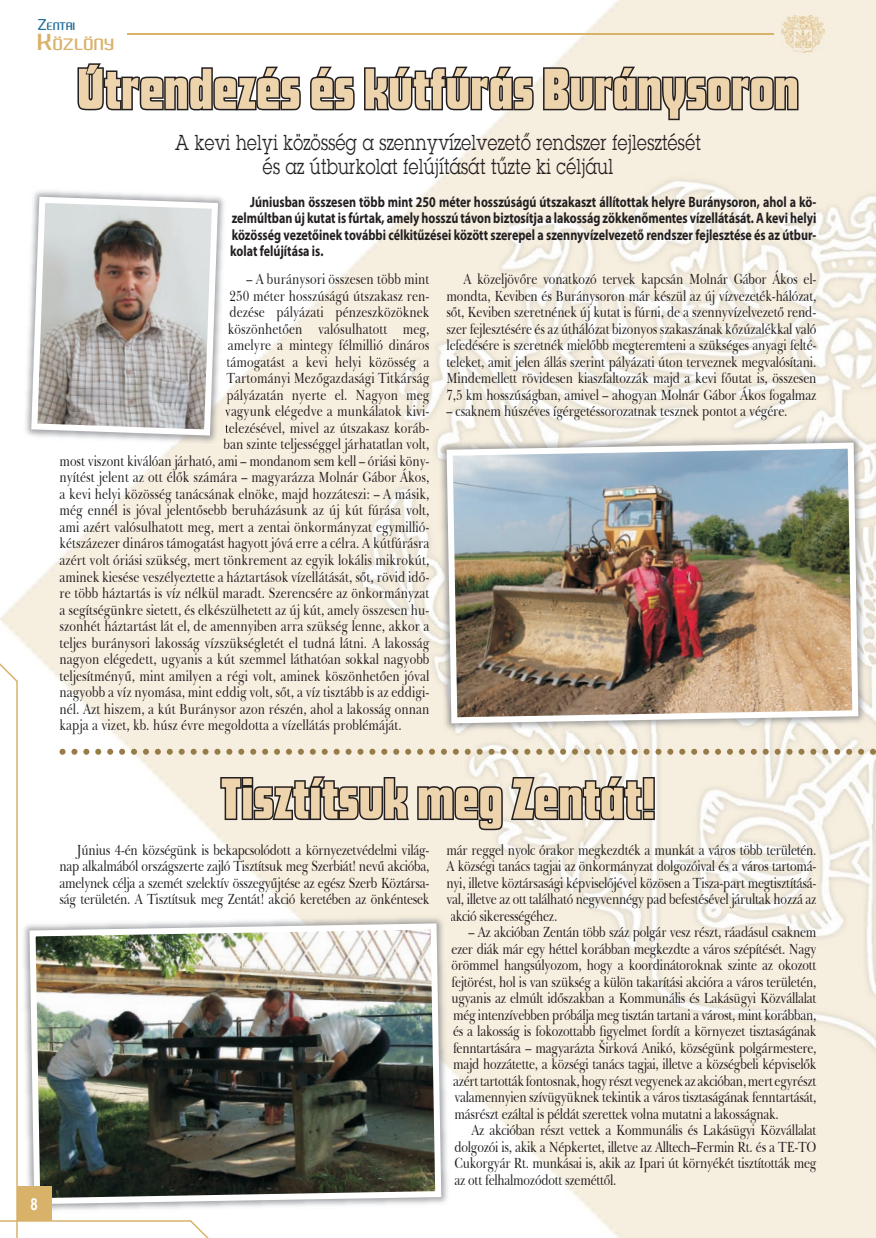
<style>
.page{position:relative;width:876px;height:1238px;background:#fff}
.page>*{position:absolute;margin:0;border:0;box-sizing:border-box;transform-origin:0 0}
.t1{font:60px "Futura Dis PEE";letter-spacing:.02em;color:#edd4ac;scale:.9 1}
.t2{font:21px/24px "Lubalin Graph";letter-spacing:.02em;color:#231f20;text-align:center;scale:.8 1}
.t3{font:700 16.5px "Arial";color:#fff;scale:.8 1}
.t4{font:600 15.75px "Aldo";letter-spacing:-.03em;color:#d9b26a;scale:1.6 1}
.t5{font:15px/16.5px "Baskerville BT";letter-spacing:.005em;color:#231f20;text-align:justify;scale:.8 1}
.t6{font:700 15px/16.5px "Myriad Pro";color:#231f20;text-align:justify;scale:.8 1}
.t7{font:600 10.5px "Aldo";letter-spacing:-.03em;color:#236f99;scale:1.6 1}
.s1{font-size:15px}
.s2{font-size:22.5px}
</style>
<div class="page">
<img style="left:0;top:0;width:876px;height:640px">
<svg style="left:76px;top:61px;width:280px;height:52px"></svg>
<svg style="left:362px;top:64px;width:173px;height:49px"></svg>
<svg style="left:541px;top:64px;width:259px;height:58px;background:#b5aea4"></svg>
<img style="left:438px;top:434px;width:429px;height:206px">
<img style="left:447px;top:442px;width:411px;height:198px">
<img style="left:23px;top:188px;width:204px;height:256px">
<svg style="left:223px;top:356px;width:5px;height:88px"></svg>
<svg style="left:31px;top:197px;width:187px;height:238px;background:#bbb7b4"></svg>
<img style="left:0;top:640px;width:876px;height:597px">
<hr style="left:128px;top:33px;width:646px;height:1px;background:#d9b26a">
<img style="left:781px;top:15px;width:44px;height:38px">
<p class="t7" style="left:38px;top:20px;width:25px"><span class="s1">Z</span>ENTAI</p>
<p class="t4" style="left:38px;top:35px;width:50px"><span class="s2">K</span>ÖZLÖNY</p>
<h1 class="t1" style="left:78px;top:59px;width:802px">Útrendezés és kútfúrás Buránysoron</h1>
<h2 class="t2" style="left:175px;top:130px;width:658px">A kevi helyi közösség a szennyvízelvezető rendszer fejlesztését és az útburkolat felújítását tűzte ki céljául</h2>
<p class="t6" style="left:230px;top:193px;width:734px;text-indent:20px">Júniusban összesen több mint 250 méter hosszúságú útszakaszt állítottak helyre Buránysoron, ahol a kö&shy;zelmúltban új kutat is fúrtak, amely hosszú távon biztosítja a lakosság zökkenőmentes vízellátását. A kevi helyi közösség vezetőinek további célkitűzései között szerepel a szennyvízelvezető rendszer fejlesztése és az útbur&shy;kolat felújítása is.</p>
<p class="t5" style="left:246px;top:270px;width:230px">– A buránysori összesen több mint</p>
<p class="t5" style="left:229px;top:287px;width:251px">250 méter hosszúságú útszakasz ren-</p>
<p class="t5" style="left:229px;top:303px;width:252px">dezése pályázati pénzeszközöknek</p>
<p class="t5" style="left:228px;top:320px;width:253px">köszönhetően valósulhatott meg,</p>
<p class="t5" style="left:228px;top:336px;width:253px">amelyre a mintegy félmillió dináros</p>
<p class="t5" style="left:226px;top:353px;width:255px">támogatást a kevi helyi közösség a</p>
<p class="t5" style="left:226px;top:369px;width:255px">Tartományi Mezőgazdasági Titkárság</p>
<p class="t5" style="left:226px;top:386px;width:255px">pályázatán nyerte el. Nagyon meg</p>
<p class="t5" style="left:225px;top:402px;width:257px">vagyunk elégedve a munkálatok kivi-</p>
<p class="t5" style="left:225px;top:419px;width:257px">telezésével, mivel az útszakasz koráb-</p>
<p class="t5" style="left:223px;top:435px;width:259px">ban szinte teljességgel járhatatlan volt,</p>
<p class="t5" style="left:60px;top:452px;width:464px">most viszont kiválóan járható, ami – mondanom sem kell – óriási köny-</p>
<p class="t5" style="left:60px;top:468px;width:464px">nyítést jelent az ott élők számára – magyarázza Molnár Gábor Ákos,</p>
<p class="t5" style="left:60px;top:485px;width:464px">a kevi helyi közösség tanácsának elnöke, majd hozzáteszi: – A másik,</p>
<p class="t5" style="left:60px;top:501px;width:464px">még ennél is jóval jelentősebb beruházásunk az új kút fúrása volt,</p>
<p class="t5" style="left:60px;top:518px;width:464px">ami azért valósulhatott meg, mert a zentai önkormányzat egymillió-</p>
<p class="t5" style="left:60px;top:534px;width:464px">kétszázezer dináros támogatást hagyott jóvá erre a célra. A kútfúrásra</p>
<p class="t5" style="left:60px;top:551px;width:464px">azért volt óriási szükség, mert tönkrement az egyik lokális mikrokút,</p>
<p class="t5" style="left:60px;top:567px;width:464px">aminek kiesése veszélyeztette a háztartások vízellátását, sőt, rövid idő-</p>
<p class="t5" style="left:60px;top:584px;width:464px">re több háztartás is víz nélkül maradt. Szerencsére az önkormányzat</p>
<p class="t5" style="left:60px;top:600px;width:464px">a segítségünkre sietett, és elkészülhetett az új kút, amely összesen hu-</p>
<p class="t5" style="left:60px;top:617px;width:464px">szonhét háztartást lát el, de amennyiben arra szükség lenne, akkor a</p>
<p class="t5" style="left:60px;top:633px;width:464px">teljes buránysori lakosság vízszükségletét el tudná látni. A lakosság</p>
<p class="t5" style="left:60px;top:650px;width:464px">nagyon elégedett, ugyanis a kút szemmel láthatóan sokkal nagyobb</p>
<p class="t5" style="left:60px;top:666px;width:464px">teljesítményű, mint amilyen a régi volt, aminek köszönhetően jóval</p>
<p class="t5" style="left:60px;top:683px;width:464px">nagyobb a víz nyomása, mint eddig volt, sőt, a víz tisztább is az eddigi-</p>
<p class="t5" style="left:60px;top:699px;width:464px">nél. Azt hiszem, a kút Buránysor azon részén, ahol a lakosság onnan</p>
<p class="t5" style="left:60px;top:716px;width:429px">kapja a vizet, kb. húsz évre megoldotta a vízellátás problémáját.</p>
<p class="t5" style="left:446px;top:270px;width:464px;text-indent:17px">A közeljövőre vonatkozó tervek kapcsán Molnár Gábor Ákos el&shy;mondta, Keviben és Buránysoron már készül az új vízvezeték-hálózat, sőt, Keviben szeretnének új kutat is fúrni, de a szennyvízelvezető rend&shy;szer fejlesztésére és az úthálózat bizonyos szakaszának kőzúzalékkal való lefedésére is szeretnék mielőbb megteremteni a szükséges anyagi felté&shy;teleket, amit jelen állás szerint pályázati úton terveznek megvalósítani.<br>Mindemellett rövidesen kiaszfaltozzák majd a kevi főutat is, összesen 7,5 km hosszúságban, amivel – ahogyan Molnár Gábor Ákos fogalmaz</p>
<p class="t5" style="left:446px;top:402px;width:428px">– csaknem húszéves ígérgetéssorozatnak tesznek pontot a végére.</p>
<h1 class="t1" style="left:221px;top:768px;width:483px">Tisztítsuk meg Zentát!</h1>
<p class="t3" style="left:30px;top:1193px;width:11px">8</p>
<p class="t5" style="left:60px;top:840px;width:464px;text-indent:17px">Június 4-én községünk is bekapcsolódott a környezetvédelmi világ&shy;nap alkalmából országszerte zajló Tisztítsuk meg Szerbiát! nevű akcióba, amelynek célja a szemét szelektív összegyűjtése az egész Szerb Köztársa&shy;ság területén. A Tisztítsuk meg Zentát! akció keretében az önkéntesek</p>
<p class="t5" style="left:446px;top:840px;width:464px">már reggel nyolc órakor megkezdték a munkát a város több területén.<br>A községi tanács tagjai az önkormányzat dolgozóival és a város tartomá&shy;nyi, illetve köztársasági képviselőjével közösen a Tisza-part megtisztításá&shy;val, illetve az ott található negyvennégy pad befestésével járultak hozzá az akció sikerességéhez.</p>
<p class="t5" style="left:451px;top:923px;width:458px;text-indent:17px">– Az akcióban Zentán több száz polgár vesz részt, ráadásul csaknem ezer diák már egy héttel korábban megkezdte a város szépítését. Nagy örömmel hangsúlyozom, hogy a koordinátoroknak szinte az okozott fejtörést, hol is van szükség a külön takarítási akcióra a város területén, ugyanis az elmúlt időszakban a Kommunális és Lakásügyi Közvállalat még intenzívebben próbálja meg tisztán tartani a várost, mint korábban, és a lakosság is fokozottabb figyelmet fordít a környezet tisztaságának fenntartására – magyarázta Širková Anikó, községünk polgármestere, majd hozzátette, a községi tanács tagjai, illetve a községbeli képviselők azért tartották fontosnak, hogy részt vegyenek az akcióban, mert egyrészt valamennyien szívügyüknek tekintik a város tisztaságának fenntartását, másrészt ezáltal is példát szerettek volna mutatni a lakosságnak.</p>
<p class="t5" style="left:454px;top:1121px;width:454px;text-indent:17px">Az akcióban részt vettek a Kommunális és Lakásügyi Közvállalat dolgozói is, akik a Népkertet, illetve az Alltech–Fermin Rt. és a TE-TO Cukorgyár Rt. munkásai is, akik az Ipari út környékét tisztították meg az ott felhalmozódott szeméttől.</p>
</div>
